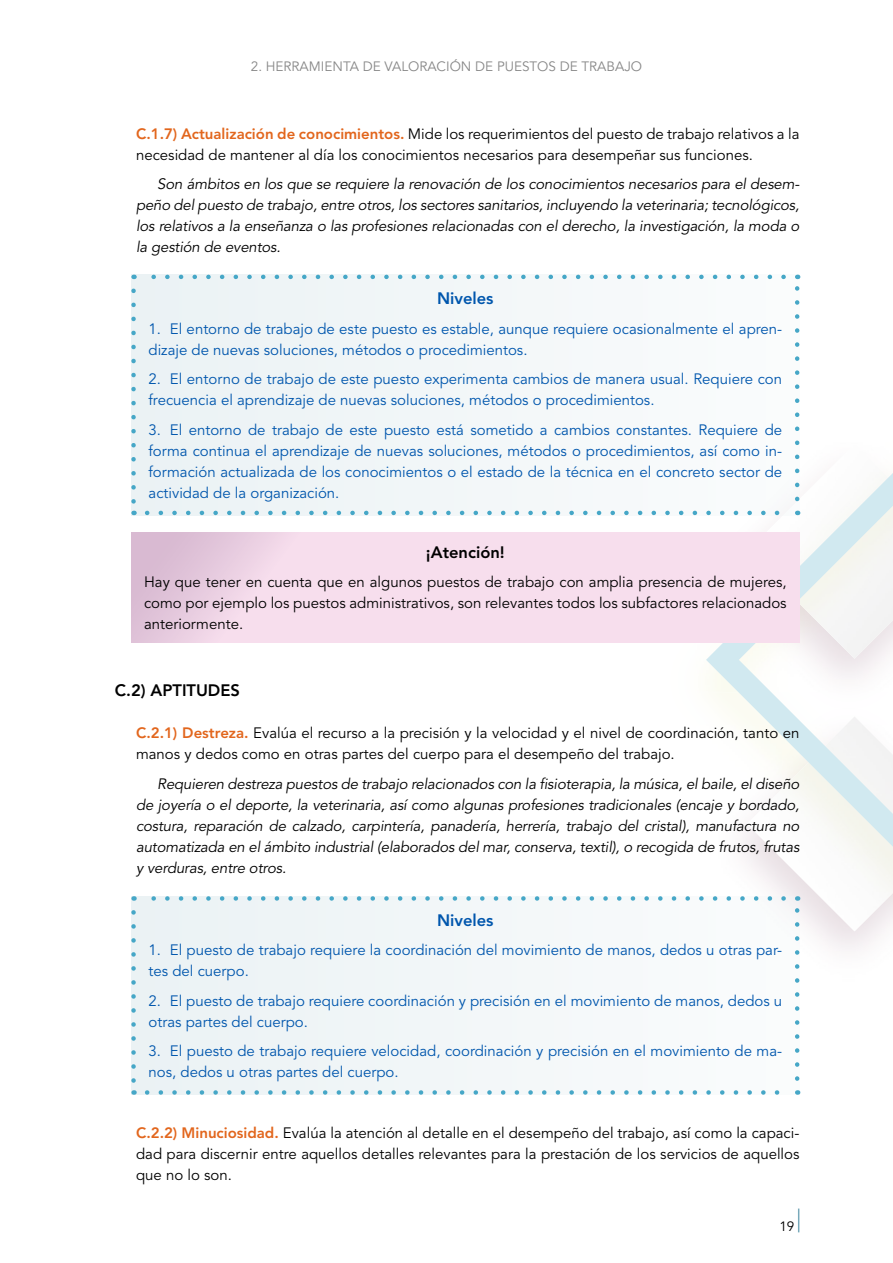
<style>
.page{position:relative;width:893px;height:1263px;background:#fff}
.page>*{position:absolute;margin:0;border:0;box-sizing:border-box;transform-origin:0 0}
.t1{font:800 16.5px "Avenir LT Std";color:#000}
.t2{font:800 16.5px "Avenir LT Std";color:#0056ad}
.t3{font:15px/21px "Avenir LT Std";color:#0056ad}
.t4{font:15px/21px "Avenir LT Std";color:#000}
.t5{font:italic 15px/21px "Avenir LT Std";letter-spacing:-.01em;color:#000;text-align:justify}
.t6{font:13.5px "Avenir LT Std";color:#878787}
.t7{font:13.5px "Avenir LT Std";color:#000}
.s1{font-weight:800;color:#e2661d}
</style>
<div class="page">
<svg style="left:706px;top:386px;width:187px;height:547px"></svg>
<svg style="left:798px;top:1208px;width:1px;height:24px"></svg>
<div style="left:131px;top:275px;width:668px;height:240px;background:#f2f7f8"></div>
<svg style="left:147px;top:511px;width:633px;height:4px"></svg>
<svg style="left:131px;top:291px;width:5px;height:224px"></svg>
<svg style="left:795px;top:275px;width:4px;height:224px"></svg>
<svg style="left:134px;top:275px;width:650px;height:4px"></svg>
<div style="left:131px;top:896px;width:668px;height:199px;background:#f2f7f8"></div>
<svg style="left:147px;top:1090px;width:633px;height:5px"></svg>
<svg style="left:131px;top:912px;width:5px;height:183px"></svg>
<svg style="left:795px;top:896px;width:4px;height:182px"></svg>
<svg style="left:134px;top:896px;width:650px;height:5px"></svg>
<svg style="left:131px;top:533px;width:668px;height:109px;background:#f3d9e9"></svg>
<p class="t6" style="left:251px;top:59px;width:393px">2. HERRAMIENTA DE VALORACIÓN DE PUESTOS DE TRABAJO</p>
<p class="t4" style="left:136px;top:124px;width:665px"><span class="s1">C.1.7) Actualización de conocimientos.</span> Mide los requerimientos del puesto de trabajo relativos a la necesidad de mantener al día los conocimientos necesarios para desempeñar sus funciones.</p>
<p class="t5" style="left:136px;top:174px;width:665px;text-indent:21px">Son ámbitos en los que se requiere la renovación de los conocimientos necesarios para el desem&shy;peño del puesto de trabajo, entre otros, los sectores sanitarios, incluyendo la veterinaria; tecnológicos, los relativos a la enseñanza o las profesiones relacionadas con el derecho, la investigación, la moda o la gestión de eventos.</p>
<p class="t2" style="left:437px;top:289px;width:58px">Niveles</p>
<p class="t3" style="left:149px;top:319px;width:635px">1. El entorno de trabajo de este puesto es estable, aunque requiere ocasionalmente el apren&shy;dizaje de nuevas soluciones, métodos o procedimientos.</p>
<p class="t3" style="left:149px;top:369px;width:635px">2. El entorno de trabajo de este puesto experimenta cambios de manera usual. Requiere con frecuencia el aprendizaje de nuevas soluciones, métodos o procedimientos.</p>
<p class="t3" style="left:149px;top:420px;width:635px;text-align:justify">3. El entorno de trabajo de este puesto está sometido a cambios constantes. Requiere de forma continua el aprendizaje de nuevas soluciones, métodos o procedimientos, así como in&shy;formación actualizada de los conocimientos o el estado de la técnica en el concreto sector de actividad de la organización.</p>
<p class="t1" style="left:426px;top:542px;width:80px">¡Atención!</p>
<p class="t4" style="left:144px;top:572px;width:644px;text-align:justify">Hay que tener en cuenta que en algunos puestos de trabajo con amplia presencia de mujeres, como por ejemplo los puestos administrativos, son relevantes todos los subfactores relacionados anteriormente.</p>
<p class="t1" style="left:115px;top:680px;width:127px">C.2) APTITUDES</p>
<p class="t4" style="left:136px;top:723px;width:665px"><span class="s1">C.2.1) Destreza.</span> Evalúa el recurso a la precisión y la velocidad y el nivel de coordinación, tanto en manos y dedos como en otras partes del cuerpo para el desempeño del trabajo.</p>
<p class="t5" style="left:136px;top:773px;width:665px;text-indent:21px">Requieren destreza puestos de trabajo relacionados con la fisioterapia, la música, el baile, el diseño de joyería o el deporte, la veterinaria, así como algunas profesiones tradicionales (encaje y bordado, costura, reparación de calzado, carpintería, panadería, herrería, trabajo del cristal), manufactura no automatizada en el ámbito industrial (elaborados del mar, conserva, textil), o recogida de frutos, frutas y verduras, entre otros.</p>
<p class="t2" style="left:437px;top:910px;width:58px">Niveles</p>
<p class="t3" style="left:149px;top:940px;width:635px">1. El puesto de trabajo requiere la coordinación del movimiento de manos, dedos u otras par&shy;tes del cuerpo.</p>
<p class="t3" style="left:149px;top:991px;width:635px">2. El puesto de trabajo requiere coordinación y precisión en el movimiento de manos, dedos u otras partes del cuerpo.</p>
<p class="t3" style="left:149px;top:1041px;width:635px">3. El puesto de trabajo requiere velocidad, coordinación y precisión en el movimiento de ma&shy;nos, dedos u otras partes del cuerpo.</p>
<p class="t4" style="left:136px;top:1122px;width:665px;text-align:justify"><span class="s1">C.2.2) Minuciosidad.</span> Evalúa la atención al detalle en el desempeño del trabajo, así como la capaci&shy;dad para discernir entre aquellos detalles relevantes para la prestación de los servicios de aquellos que no lo son.</p>
<p class="t7" style="left:779px;top:1218px;width:17px">19</p>
</div>
